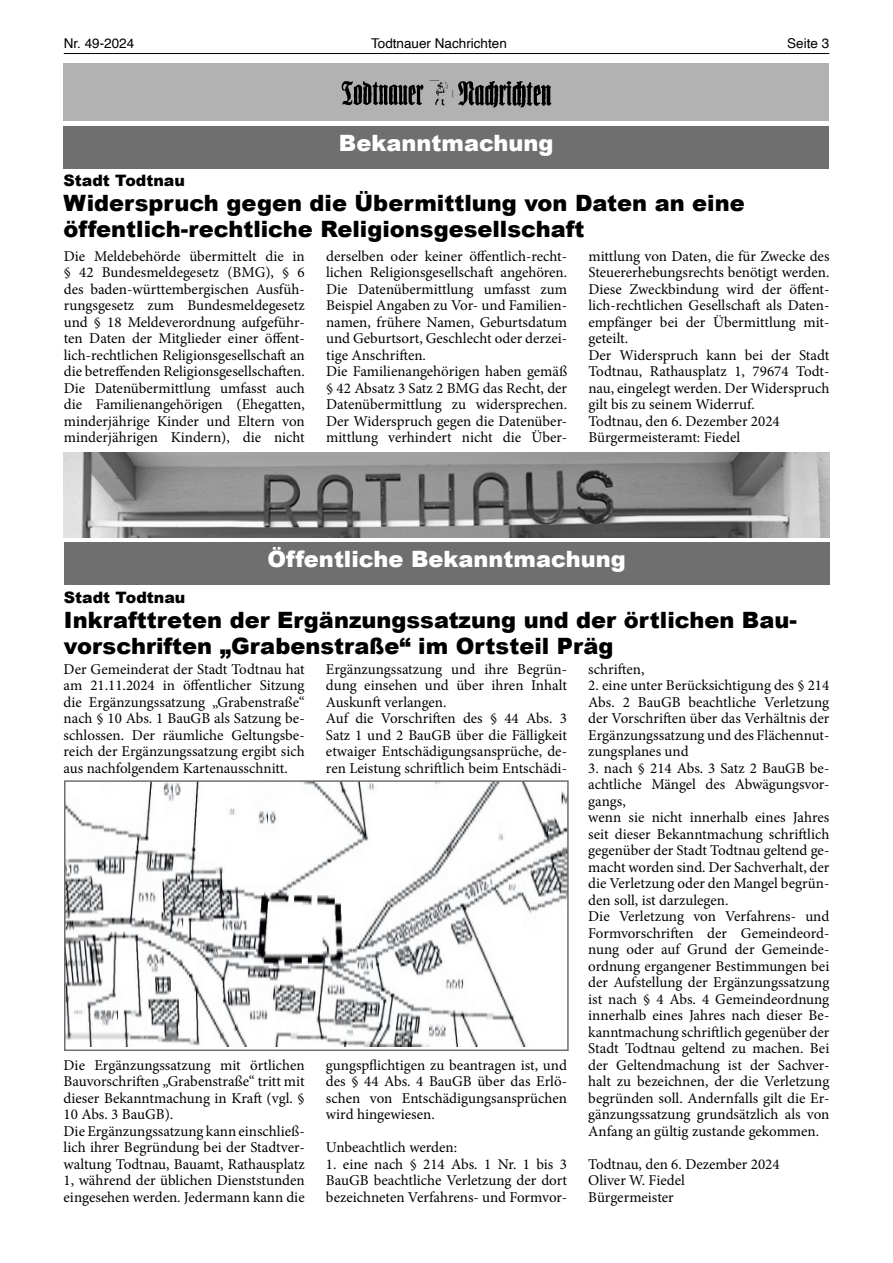
<style>
.page{position:relative;width:893px;height:1263px;background:#fff}
.page>*{position:absolute;margin:0;border:0;box-sizing:border-box;transform-origin:0 0}
.t1{font:900 22.5px/25.5px "Arial";color:#000}
.t2{font:900 22.5px "Arial";color:#fff}
.t3{font:900 15.75px "Arial";color:#000}
.t4{font:15px/16.5px "Minion Pro";color:#000}
.t5{font:13.5px "Helvetica";color:#000}
</style>
<div class="page">
<hr style="left:64px;top:53px;width:765px;height:1px;background:#000">
<div style="left:64px;top:64px;width:765px;height:57px;background:#b3b2b2"></div>
<img style="left:341px;top:80px;width:211px;height:28px">
<div style="left:64px;top:542px;width:765px;height:43px;background:#706f6f"></div>
<img style="left:67px;top:783px;width:499px;height:263px">
<div style="left:64px;top:780px;width:505px;height:271px;border:2px solid #706f6f"></div>
<div style="left:64px;top:126px;width:765px;height:43px;background:#706f6f"></div>
<img style="left:64px;top:453px;width:765px;height:85px">
<p class="t5" style="left:64px;top:33px;width:72px">Nr. 49-2024</p>
<p class="t5" style="left:371px;top:33px;width:137px">Todtnauer Nachrichten</p>
<p class="t5" style="left:787px;top:33px;width:44px">Seite 3</p>
<h1 class="t2" style="left:339px;top:127px;width:216px">Bekanntmachung</h1>
<p class="t3" style="left:64px;top:169px;width:123px">Stadt Todtnau</p>
<h1 class="t1" style="left:64px;top:190px;width:683px">Widerspruch gegen die Übermittlung von Daten an eine öffentlich-rechtliche Religionsgesellschaft</h1>
<p class="t4" style="left:64px;top:248px;width:243px;text-align:justify">Die Meldebehörde übermittelt die in § 42 Bundesmeldegesetz (BMG), § 6 des baden-württembergischen Ausfüh&shy;rungsgesetz zum Bundesmeldegesetz und § 18 Meldeverordnung aufgeführ&shy;ten Daten der Mitglieder einer öffent&shy;lich-rechtlichen Religionsgesellschaft an die betreffenden Religionsgesellschaften.<br>Die Datenübermittlung umfasst auch die Familienangehörigen (Ehegatten, minderjährige Kinder und Eltern von minderjährigen Kindern), die nicht</p>
<p class="t4" style="left:326px;top:248px;width:243px">derselben oder keiner öffentlich-recht&shy;lichen Religionsgesellschaft angehören.<br>Die Datenübermittlung umfasst zum Beispiel Angaben zu Vor- und Familien&shy;namen, frühere Namen, Geburtsdatum und Geburtsort, Geschlecht oder derzei&shy;tige Anschriften.<br>Die Familienangehörigen haben gemäß § 42 Absatz 3 Satz 2 BMG das Recht, der Datenübermittlung zu widersprechen.<br>Der Widerspruch gegen die Datenüber&shy;mittlung verhindert nicht die Über-</p>
<p class="t4" style="left:588px;top:248px;width:243px">mittlung von Daten, die für Zwecke des Steuererhebungsrechts benötigt werden.<br>Diese Zweckbindung wird der öffent&shy;lich-rechtlichen Gesellschaft als Daten&shy;empfänger bei der Übermittlung mit&shy;geteilt.<br>Der Widerspruch kann bei der Stadt Todtnau, Rathausplatz 1, 79674 Todt&shy;nau, eingelegt werden. Der Widerspruch gilt bis zu seinem Widerruf.<br>Todtnau, den 6. Dezember 2024<br>Bürgermeisteramt: Fiedel</p>
<h1 class="t2" style="left:268px;top:542px;width:360px">Öffentliche Bekanntmachung</h1>
<p class="t3" style="left:64px;top:586px;width:123px">Stadt Todtnau</p>
<h1 class="t1" style="left:64px;top:607px;width:735px">Inkrafttreten der Ergänzungssatzung und der örtlichen Bau&shy;vorschriften „Grabenstraße“ im Ortsteil Präg</h1>
<p class="t4" style="left:64px;top:661px;width:243px;text-align:justify">Der Gemeinderat der Stadt Todtnau hat am 21.11.2024 in öffentlicher Sitzung die Ergänzungssatzung „Grabenstraße“ nach § 10 Abs. 1 BauGB als Satzung be&shy;schlossen. Der räumliche Geltungsbe&shy;reich der Ergänzungssatzung ergibt sich aus nachfolgendem Kartenausschnitt.</p>
<p class="t4" style="left:588px;top:661px;width:58px">schriften,</p>
<p class="t4" style="left:588px;top:677px;width:243px;text-align:justify">2. eine unter Berücksichtigung des § 214<br>Abs. 2 BauGB beachtliche Verletzung der Vorschriften über das Verhältnis der Ergänzungssatzung und des Flächennut&shy;zungsplanes und</p>
<p class="t4" style="left:588px;top:760px;width:243px">3. nach § 214 Abs. 3 Satz 2 BauGB be&shy;achtliche Mängel des Abwägungsvor&shy;gangs,<br>wenn sie nicht innerhalb eines Jahres seit dieser Bekanntmachung schriftlich gegenüber der Stadt Todtnau geltend ge&shy;macht worden sind. Der Sachverhalt, der die Verletzung oder den Mangel begrün&shy;den soll, ist darzulegen.<br>Die Verletzung von Verfahrens- und Formvorschriften der Gemeindeord&shy;nung oder auf Grund der Gemeinde&shy;ordnung ergangener Bestimmungen bei der Aufstellung der Ergänzungssatzung ist nach § 4 Abs. 4 Gemeindeordnung innerhalb eines Jahres nach dieser Be&shy;kanntmachung schriftlich gegenüber der Stadt Todtnau geltend zu machen. Bei der Geltendmachung ist der Sachver&shy;halt zu bezeichnen, der die Verletzung begründen soll. Andernfalls gilt die Er&shy;gänzungssatzung grundsätzlich als von Anfang an gültig zustande gekommen.</p>
<p class="t4" style="left:588px;top:1156px;width:193px">Todtnau, den 6. Dezember 2024<br>Oliver W. Fiedel<br>Bürgermeister</p>
<p class="t4" style="left:326px;top:661px;width:243px">Ergänzungssatzung und ihre Begrün&shy;dung einsehen und über ihren Inhalt Auskunft verlangen.<br>Auf die Vorschriften des § 44 Abs. 3<br>Satz 1 und 2 BauGB über die Fälligkeit etwaiger Entschädigungsansprüche, de&shy;ren Leistung schriftlich beim Entschädi-</p>
<p class="t4" style="left:326px;top:1057px;width:243px;text-align:justify">gungspflichtigen zu beantragen ist, und des § 44 Abs. 4 BauGB über das Erlö&shy;schen von Entschädigungsansprüchen wird hingewiesen.</p>
<p class="t4" style="left:326px;top:1139px;width:133px">Unbeachtlich werden:</p>
<p class="t4" style="left:326px;top:1156px;width:243px;text-align:justify">1. eine nach § 214 Abs. 1 Nr. 1 bis 3<br>BauGB beachtliche Verletzung der dort bezeichneten Verfahrens- und Formvor-</p>
<p class="t4" style="left:64px;top:1057px;width:243px">Die Ergänzungssatzung mit örtlichen Bauvorschriften „Grabenstraße“ tritt mit dieser Bekanntmachung in Kraft (vgl. § 10 Abs. 3 BauGB).<br>Die Ergänzungssatzung kann einschließ&shy;lich ihrer Begründung bei der Stadtver&shy;waltung Todtnau, Bauamt, Rathausplatz 1, während der üblichen Dienststunden eingesehen werden. Jedermann kann die</p>
</div>
